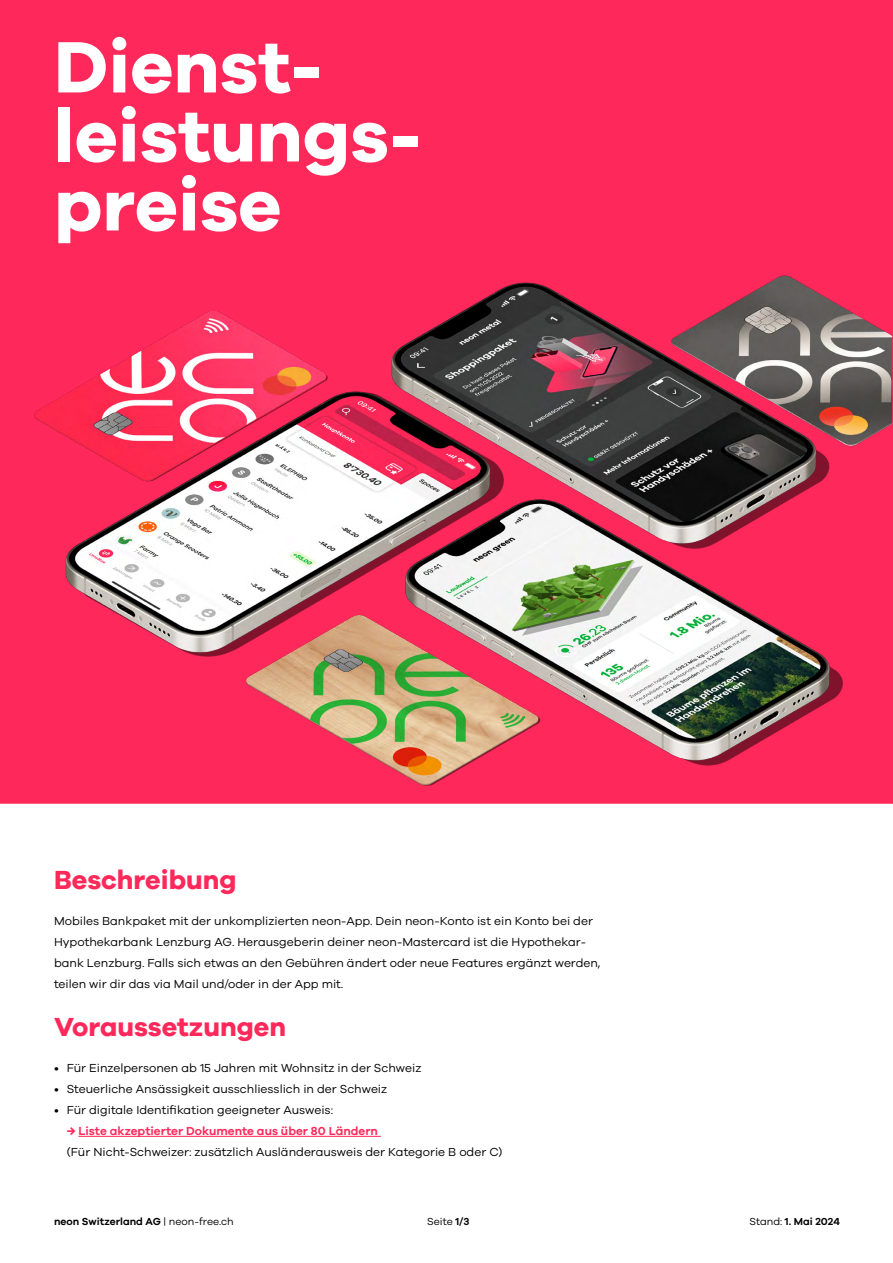
<style>
.page{position:relative;width:893px;height:1263px;background:#fff}
.page>*{position:absolute;margin:0;border:0;box-sizing:border-box;transform-origin:0 0}
.t1{font:75px/69px "Galano Grotesque Bold";color:#fff}
.t2{font:27px "Galano Grotesque Bold";color:#ff285a}
.t3{font:12px/21px "Galano Grotesque Regular";color:#000}
.t4{font:600 12px "Galano Grotesque";color:#ff285a}
.t5{font:600 10.5px "Galano Grotesque";color:#000}
.t6{font:10.5px "Galano Grotesque Regular";color:#000}
.s1{font-family:"Galano Grotesque Regular";font-weight:400}
.s2{font-family:"Galano Grotesque";font-weight:600}
</style>
<div class="page">
<div style="left:0;top:0;width:891px;height:804px;background:#ff285a"></div>
<hr style="left:78px;top:1136px;width:303px;height:1px;background:#ff285a">
<img style="left:27px;top:150px;width:864px;height:654px">
<svg style="left:891px;top:0;width:2px;height:804px;background:#f32b59"></svg>
<h1 class="t1" style="left:54px;top:30px;width:370px">Dienst&shy;leistungs&shy;preise</h1>
<h2 class="t2" style="left:54px;top:863px;width:184px">Beschreibung</h2>
<p class="t3" style="left:54px;top:910px;width:548px">Mobiles Bankpaket mit der unkomplizierten neon-App. Dein neon-Konto ist ein Konto bei der Hypothekarbank Lenzburg AG. Herausgeberin deiner neon-Mastercard ist die Hypothekar&shy;bank Lenzburg. Falls sich etwas an den Gebühren ändert oder neue Features ergänzt werden, teilen wir dir das via Mail und/oder in der App mit.</p>
<h2 class="t2" style="left:54px;top:1010px;width:234px">Voraussetzungen</h2>
<p class="t3" style="left:54px;top:1057px;width:369px">• Für Einzelpersonen ab 15 Jahren mit Wohnsitz in der Schweiz</p>
<p class="t3" style="left:54px;top:1078px;width:335px">• Steuerliche Ansässigkeit ausschliesslich in der Schweiz</p>
<p class="t3" style="left:54px;top:1099px;width:281px">• Für digitale Identifikation geeigneter Ausweis:</p>
<p class="t4" style="left:67px;top:1124px;width:313px">→ Liste akzeptierter Dokumente aus über 80 Ländern</p>
<p class="t3" style="left:67px;top:1141px;width:437px">(Für Nicht-Schweizer: zusätzlich Ausländerausweis der Kategorie B oder C)</p>
<p class="t5" style="left:54px;top:1215px;width:181px">neon Switzerland AG <span class="s1">| neon-free.ch</span></p>
<p class="t6" style="left:427px;top:1215px;width:44px">Seite <span class="s2">1/3</span></p>
<p class="t5" style="left:750px;top:1215px;width:92px"><span class="s1">Stand:</span> 1. Mai 2024</p>
</div>
